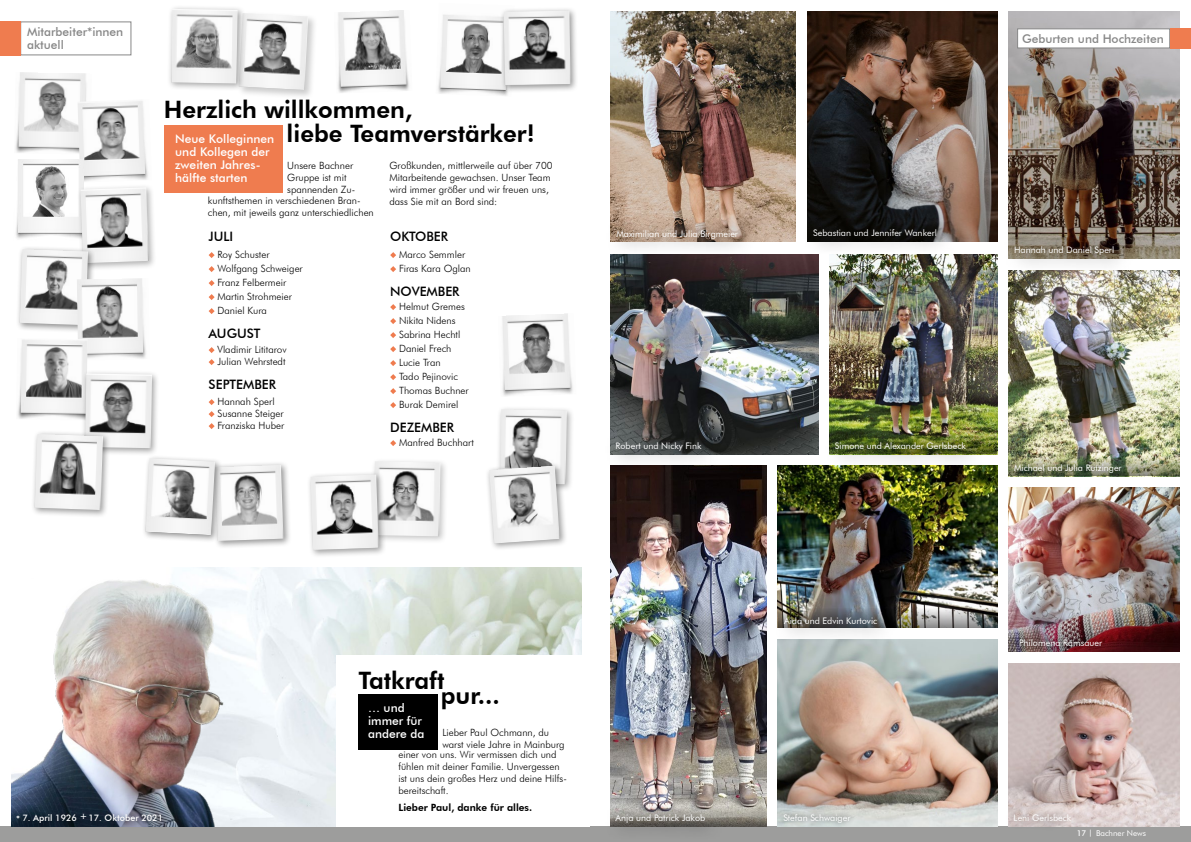
<style>
.page{position:relative;width:1191px;height:842px;background:#fff}
.page>*{position:absolute;margin:0;border:0;box-sizing:border-box;transform-origin:0 0}
.t1{font:800 24px/24px "Futura BT";color:#000}
.t2{font:500 13px "Futura BT";color:#000}
.t3{font:500 12px/13px "Futura BT";color:#fff}
.t4{font:500 12px/13px "Futura BT";color:#878787}
.t5{font:300 10px/12px "Futura BT";color:#000}
.t6{font:800 10px "Futura BT";color:#000}
.t7{font:9px "Futura BT";color:#fff}
.t8{font:500 9px "Futura BT";color:#fff}
.t9{font:8px "Futura BT";color:#fff}
.s1{font-weight:500;font-size:12px;color:#fff}
.s2{font-weight:500}
</style>
<div class="page">
<div style="left:0;top:826px;width:1191px;height:16px;background:#9d9d9c"></div>
<img style="left:1008px;top:270px;width:171px;height:179px">
<img style="left:202px;top:568px;width:379px;height:258px">
<img style="left:1008px;top:449px;width:171px;height:27px">
<img style="left:1008px;top:488px;width:171px;height:164px">
<img style="left:778px;top:639px;width:219px;height:187px">
<img style="left:11px;top:573px;width:236px;height:253px">
<img style="left:610px;top:11px;width:186px;height:231px">
<img style="left:610px;top:254px;width:208px;height:200px">
<img style="left:829px;top:254px;width:168px;height:173px">
<img style="left:807px;top:11px;width:190px;height:231px">
<img style="left:1008px;top:11px;width:171px;height:248px">
<img style="left:610px;top:465px;width:156px;height:334px">
<div style="left:1017px;top:28px;width:153px;height:20px;background:#fff;border:1px solid #878787"></div>
<div style="left:1170px;top:28px;width:21px;height:20px;background:#ef7c4f"></div>
<img style="left:778px;top:465px;width:219px;height:135px">
<img style="left:1008px;top:664px;width:171px;height:162px">
<div style="left:165px;top:125px;width:118px;height:68px;background:#ef7c4f"></div>
<div style="left:20px;top:21px;width:111px;height:34px;background:#fff;border:1px solid #878787"></div>
<div style="left:0;top:21px;width:20px;height:34px;background:#ef7c4f"></div>
<div style="left:336px;top:655px;width:254px;height:171px;background:#fff"></div>
<div style="left:358px;top:694px;width:80px;height:55px;background:#000"></div>
<div style="left:1013px;top:634px;width:94px;height:18px;background:#000;opacity:.7"></div>
<div style="left:778px;top:809px;width:77px;height:20px;background:#000;opacity:.7"></div>
<div style="left:1008px;top:458px;width:119px;height:21px;background:#000;opacity:.34"></div>
<div style="left:1005px;top:806px;width:66px;height:25px;background:#000;opacity:.7"></div>
<img style="left:778px;top:600px;width:219px;height:28px">
<svg style="left:610px;top:432px;width:109px;height:36px"></svg>
<svg style="left:1008px;top:236px;width:124px;height:37px"></svg>
<svg style="left:610px;top:799px;width:156px;height:27px;background:#9e9992"></svg>
<svg style="left:829px;top:427px;width:168px;height:27px"></svg>
<svg style="left:610px;top:804px;width:113px;height:25px;background:#8e8a85"></svg>
<svg style="left:777px;top:606px;width:117px;height:37px"></svg>
<img style="left:825px;top:432px;width:158px;height:36px">
<svg style="left:610px;top:219px;width:145px;height:37px"></svg>
<svg style="left:803px;top:219px;width:152px;height:36px"></svg>
<svg style="left:390px;top:252px;width:6px;height:6px"></svg>
<svg style="left:390px;top:266px;width:6px;height:6px"></svg>
<svg style="left:390px;top:304px;width:6px;height:6px"></svg>
<svg style="left:390px;top:318px;width:6px;height:6px"></svg>
<svg style="left:390px;top:332px;width:6px;height:6px"></svg>
<svg style="left:390px;top:346px;width:6px;height:6px"></svg>
<svg style="left:390px;top:360px;width:6px;height:6px"></svg>
<svg style="left:390px;top:374px;width:6px;height:6px"></svg>
<svg style="left:390px;top:388px;width:6px;height:6px"></svg>
<svg style="left:390px;top:402px;width:6px;height:6px"></svg>
<svg style="left:390px;top:440px;width:6px;height:6px"></svg>
<div style="left:13px;top:810px;width:156px;height:20px;background:#000;opacity:.75"></div>
<img style="left:15px;top:72px;width:72px;height:81px">
<img style="left:77px;top:99px;width:71px;height:83px">
<img style="left:16px;top:160px;width:68px;height:79px">
<div style="left:76px;top:183px;width:81px;height:88px;background:#000;opacity:.31"></div>
<img style="left:81px;top:187px;width:68px;height:76px">
<img style="left:438px;top:14px;width:70px;height:82px">
<img style="left:502px;top:313px;width:71px;height:83px">
<div style="left:211px;top:461px;width:81px;height:88px;background:#000;opacity:.42"></div>
<img style="left:223px;top:465px;width:60px;height:76px">
<div style="left:369px;top:457px;width:79px;height:87px;background:#000;opacity:.23"></div>
<img style="left:373px;top:461px;width:67px;height:75px">
<div style="left:499px;top:6px;width:79px;height:87px;background:#000;opacity:.42"></div>
<img style="left:504px;top:11px;width:66px;height:74px">
<div style="left:237px;top:11px;width:81px;height:89px;background:#000;opacity:.21"></div>
<img style="left:245px;top:13px;width:63px;height:77px">
<div style="left:167px;top:5px;width:78px;height:87px;background:#000;opacity:.35"></div>
<img style="left:171px;top:9px;width:67px;height:75px">
<img style="left:338px;top:10px;width:71px;height:83px">
<div style="left:306px;top:470px;width:81px;height:88px;background:#000;opacity:.38"></div>
<img style="left:310px;top:474px;width:69px;height:76px">
<svg style="left:209px;top:252px;width:6px;height:6px"></svg>
<svg style="left:209px;top:266px;width:6px;height:6px"></svg>
<svg style="left:209px;top:280px;width:6px;height:6px"></svg>
<svg style="left:209px;top:294px;width:6px;height:6px"></svg>
<svg style="left:209px;top:308px;width:6px;height:6px"></svg>
<svg style="left:209px;top:347px;width:6px;height:6px"></svg>
<svg style="left:209px;top:359px;width:6px;height:6px"></svg>
<svg style="left:209px;top:399px;width:6px;height:6px"></svg>
<svg style="left:209px;top:411px;width:6px;height:6px"></svg>
<svg style="left:209px;top:423px;width:6px;height:6px"></svg>
<div style="left:496px;top:405px;width:79px;height:87px;background:#000;opacity:.34"></div>
<img style="left:500px;top:409px;width:67px;height:53px">
<div style="left:16px;top:245px;width:80px;height:88px;background:#000;opacity:.45"></div>
<img style="left:20px;top:249px;width:68px;height:76px">
<img style="left:77px;top:278px;width:69px;height:81px">
<img style="left:17px;top:338px;width:71px;height:81px">
<div style="left:141px;top:454px;width:82px;height:89px;background:#000;opacity:.43"></div>
<img style="left:146px;top:458px;width:69px;height:77px">
<div style="left:81px;top:369px;width:79px;height:87px;background:#000;opacity:.38"></div>
<img style="left:85px;top:373px;width:67px;height:75px">
<div style="left:485px;top:462px;width:82px;height:89px;background:#000;opacity:.4"></div>
<img style="left:489px;top:465px;width:71px;height:78px">
<div style="left:31px;top:430px;width:80px;height:88px;background:#000;opacity:.4"></div>
<img style="left:35px;top:434px;width:68px;height:76px">
<p class="t4" style="left:27px;top:26px;width:98px">Mitarbeiter*innen aktuell</p>
<h1 class="t1" style="left:175px;top:97px;width:361px;text-indent:-11px">Herzlich willkommen,<br><span class="s1">Neue Kolleginnen</span> liebe Teamverstärker!</h1>
<p class="t3" style="left:175px;top:145px;width:96px">und Kollegen der zweiten Jahres&shy;hälfte starten</p>
<p class="t5" style="left:389px;top:160px;width:165px">Großkunden, mittlerweile auf über 700<br>Mitarbeitende gewachsen. Unser Team wird immer größer und wir freuen uns, dass Sie mit an Bord sind:</p>
<p class="t5" style="left:287px;top:160px;width:70px">Unsere Bachner<br>Gruppe ist mit spannenden Zu-</p>
<p class="t5" style="left:208px;top:194px;width:167px">kunftsthemen in verschiedenen Bran&shy;chen, mit jeweils ganz unterschiedlichen</p>
<h2 class="t2" style="left:209px;top:229px;width:26px">JULI</h2>
<p class="t5" style="left:217px;top:247px;width:87px;line-height:14px">Roy Schuster<br>Wolfgang Schweiger<br>Franz Felbermeir<br>Martin Strohmeier<br>Daniel Kura</p>
<h2 class="t2" style="left:209px;top:326px;width:53px">AUGUST</h2>
<p class="t5" style="left:217px;top:343px;width:71px">Vladimir Lititarov<br>Julian Wehrstedt</p>
<h2 class="t2" style="left:209px;top:377px;width:69px">SEPTEMBER</h2>
<p class="t5" style="left:217px;top:395px;width:68px">Hannah Sperl<br>Susanne Steiger<br>Franziska Huber</p>
<h2 class="t2" style="left:390px;top:229px;width:59px">OKTOBER</h2>
<p class="t7" style="left:616px;top:228px;width:123px">Maximilian und Julia Birgmeier</p>
<p class="t7" style="left:813px;top:227px;width:125px">Sebastian und Jennifer Wankerl</p>
<p class="t5" style="left:399px;top:247px;width:73px;line-height:14px">Marco Semmler<br>Firas Kara Oglan</p>
<h2 class="t2" style="left:390px;top:284px;width:71px">NOVEMBER</h2>
<p class="t5" style="left:399px;top:299px;width:71px;line-height:14px">Helmut Gremes<br>Nikita Nidens<br>Sabrina Hechtl<br>Daniel Frech<br>Lucie Tran<br>Tado Pejinovic<br>Thomas Buchner<br>Burak Demirel</p>
<h2 class="t2" style="left:390px;top:420px;width:65px">DEZEMBER</h2>
<p class="t5" style="left:399px;top:436px;width:76px">Manfred Buchhart</p>
<p class="t7" style="left:835px;top:440px;width:132px">Simone und Alexander Gerlsbeck</p>
<p class="t7" style="left:615px;top:440px;width:87px">Robert und Nicky Fink</p>
<p class="t4" style="left:1022px;top:32px;width:143px">Geburten und Hochzeiten</p>
<p class="t7" style="left:1014px;top:245px;width:102px">Hannah und Daniel Sperl</p>
<p class="t7" style="left:1014px;top:462px;width:109px">Michael und Julia Rutzinger</p>
<p class="t8" style="left:16px;top:812px;width:148px">* 7. April 1926 +17. Oktober 2021</p>
<h1 class="t1" style="left:358px;top:668px;width:88px">Tatkraft</h1>
<h1 class="t1" style="left:441px;top:683px;width:61px">pur...</h1>
<p class="t5" style="left:442px;top:726px;width:124px">Lieber Paul Ochmann, du warst viele Jahre in Mainburg</p>
<p class="t5" style="left:398px;top:748px;width:170px">einer von uns. Wir vermissen dich und fühlen mit deiner Familie. Unvergessen ist uns dein großes Herz und deine Hilfs&shy;bereitschaft.</p>
<p class="t6" style="left:398px;top:801px;width:135px">Lieber Paul, danke für alles.</p>
<p class="t3" style="left:368px;top:701px;width:58px">… und immer für andere da</p>
<p class="t7" style="left:615px;top:812px;width:91px">Anja und Patrick Jakob</p>
<p class="t7" style="left:784px;top:615px;width:95px">Aida und Edvin Kurtovic</p>
<p class="t7" style="left:783px;top:812px;width:69px">Stefan Schwaiger</p>
<p class="t7" style="left:1019px;top:637px;width:85px">Philomena Ramsauer</p>
<p class="t7" style="left:1013px;top:812px;width:59px">Leni Gerlsbeck</p>
<p class="t9" style="left:1076px;top:829px;width:71px"><span class="s2">17</span> <sup>|</sup> Bachner News</p>
</div>
